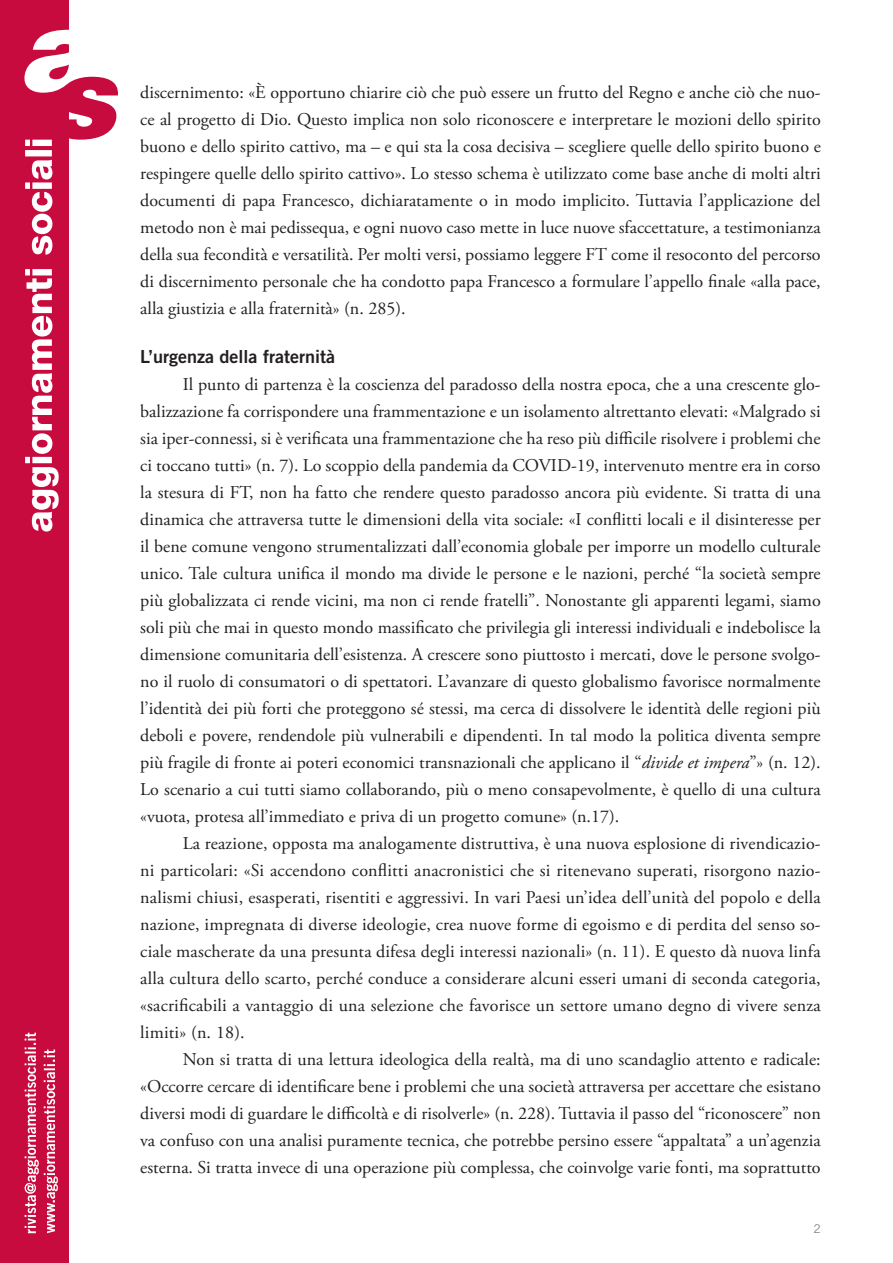
<style>
.page{position:relative;width:893px;height:1263px;background:#fff}
.page>*{position:absolute;margin:0;border:0;box-sizing:border-box;transform-origin:0 0}
._01_TESTO_ARTICOLO{font:18px/27px "Adobe Garamond Pro";color:#231f20;text-align:justify}
._03_TITOLETTO_paragr{font:18px "Trade Gothic LT Std Bd 2";color:#231f20}
.Pie__pagina{font:12px "Trade Gothic LT Std";color:#808285}
.s1{font-style:italic}
</style>
<div class="page">
<div style="left:0;top:0;width:68px;height:1263px;background:#c80b3e"></div>
<svg style="left:24px;top:30px;width:94px;height:501px"></svg>
<svg style="left:25px;top:1033px;width:33px;height:200px"></svg>
<p class="_01_TESTO_ARTICOLO" style="left:140px;top:80px;width:682px">discernimento: «È opportuno chiarire ciò che può essere un frutto del Regno e anche ciò che nuo&shy;ce al progetto di Dio. Questo implica non solo riconoscere e interpretare le mozioni dello spirito buono e dello spirito cattivo, ma – e qui sta la cosa decisiva – scegliere quelle dello spirito buono e respingere quelle dello spirito cattivo». Lo stesso schema è utilizzato come base anche di molti altri documenti di papa Francesco, dichiaratamente o in modo implicito. Tuttavia l’applicazione del metodo non è mai pedissequa, e ogni nuovo caso mette in luce nuove sfaccettature, a testimonianza della sua fecondità e versatilità. Per molti versi, possiamo leggere FT come il resoconto del percorso di discernimento personale che ha condotto papa Francesco a formulare l’appello finale «alla pace, alla giustizia e alla fraternità» (n. 285).</p>
<p class="_03_TITOLETTO_paragr" style="left:140px;top:345px;width:196px">L’urgenza della fraternità</p>
<p class="_01_TESTO_ARTICOLO" style="left:140px;top:371px;width:682px;text-indent:43px">Il punto di partenza è la coscienza del paradosso della nostra epoca, che a una crescente glo&shy;balizzazione fa corrispondere una frammentazione e un isolamento altrettanto elevati: «Malgrado si sia iper-connessi, si è verificata una frammentazione che ha reso più difficile risolvere i problemi che ci toccano tutti» (n. 7). Lo scoppio della pandemia da COVID-19, intervenuto mentre era in corso la stesura di FT, non ha fatto che rendere questo paradosso ancora più evidente. Si tratta di una dinamica che attraversa tutte le dimensioni della vita sociale: «I conflitti locali e il disinteresse per il bene comune vengono strumentalizzati dall’economia globale per imporre un modello culturale unico. Tale cultura unifica il mondo ma divide le persone e le nazioni, perché “la società sempre più globalizzata ci rende vicini, ma non ci rende fratelli”. Nonostante gli apparenti legami, siamo soli più che mai in questo mondo massificato che privilegia gli interessi individuali e indebolisce la dimensione comunitaria dell’esistenza. A crescere sono piuttosto i mercati, dove le persone svolgo&shy;no il ruolo di consumatori o di spettatori. L’avanzare di questo globalismo favorisce normalmente l’identità dei più forti che proteggono sé stessi, ma cerca di dissolvere le identità delle regioni più deboli e povere, rendendole più vulnerabili e dipendenti. In tal modo la politica diventa sempre più fragile di fronte ai poteri economici transnazionali che applicano il “<span class="s1">divide et impera</span>”» (n. 12).<br>Lo scenario a cui tutti siamo collaborando, più o meno consapevolmente, è quello di una cultura «vuota, protesa all’immediato e priva di un progetto comune» (n.17).</p>
<p class="_01_TESTO_ARTICOLO" style="left:140px;top:830px;width:682px;text-indent:43px">La reazione, opposta ma analogamente distruttiva, è una nuova esplosione di rivendicazio&shy;ni particolari: «Si accendono conflitti anacronistici che si ritenevano superati, risorgono nazio&shy;nalismi chiusi, esasperati, risentiti e aggressivi. In vari Paesi un’idea dell’unità del popolo e della nazione, impregnata di diverse ideologie, crea nuove forme di egoismo e di perdita del senso so&shy;ciale mascherate da una presunta difesa degli interessi nazionali» (n. 11). E questo dà nuova linfa alla cultura dello scarto, perché conduce a considerare alcuni esseri umani di seconda categoria, «sacrificabili a vantaggio di una selezione che favorisce un settore umano degno di vivere senza limiti» (n. 18).</p>
<p class="_01_TESTO_ARTICOLO" style="left:140px;top:1046px;width:682px;text-indent:43px">Non si tratta di una lettura ideologica della realtà, ma di uno scandaglio attento e radicale: «Occorre cercare di identificare bene i problemi che una società attraversa per accettare che esistano diversi modi di guardare le difficoltà e di risolverle» (n. 228). Tuttavia il passo del “riconoscere” non va confuso con una analisi puramente tecnica, che potrebbe persino essere “appaltata” a un’agenzia esterna. Si tratta invece di una operazione più complessa, che coinvolge varie fonti, ma soprattutto</p>
<p class="Pie__pagina" style="left:813px;top:1222px;width:9px">2</p>
</div>
